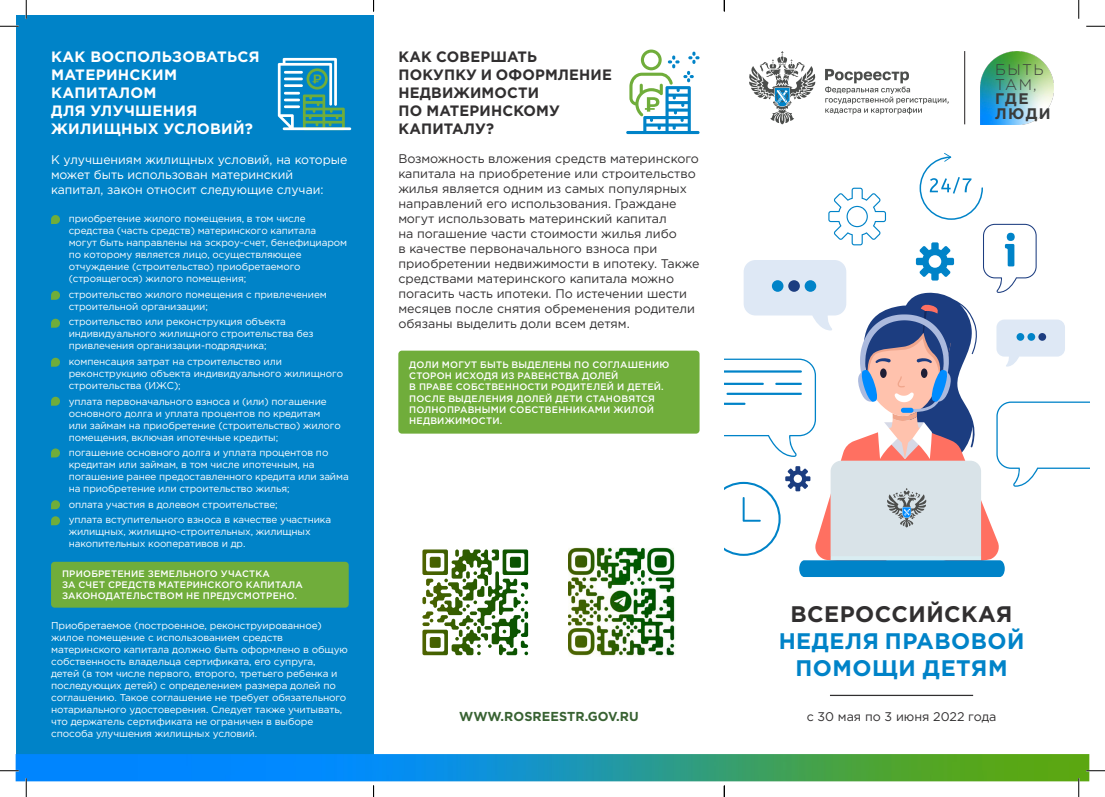
<style>
.page{position:relative;width:1105px;height:797px;background:#fff}
.page>*{position:absolute;margin:0;border:0;box-sizing:border-box;transform-origin:0 0}
.t1{font:700 22.5px/27px "Gotham Pro";letter-spacing:.02em;color:#0083c8;text-align:center}
.t2{font:300 15.25px/15px "Gotham Pro";letter-spacing:.095em;color:#3a3b3a}
.t3{font:700 15.25px/15px "Gotham Pro";letter-spacing:.095em;color:#3a3b3a}
.t4{font:700 15px/18px "Gotham Pro";letter-spacing:.02em;color:#fff}
.t5{font:700 15px/18px "Gotham Pro";letter-spacing:.01em;color:#312f30}
.t6{font:700 13px "Gotham Pro";letter-spacing:.01em;color:#386232}
.t7{font:12.5px/15px "Gotham Pro";color:#312f30}
.t8{font:12.5px/15px "Gotham Pro";color:#fff}
.t9{font:10px/12px "Gotham Pro";letter-spacing:-.01em;color:#fff}
.t10{font:500 9.38px/11.2px "Gotham Pro";letter-spacing:.02em;color:#fff}
.s1{color:#312f30}
</style>
<div class="page">
<div style="left:16px;top:16px;width:357px;height:765px;background:#0083c8"></div>
<svg style="left:724px;top:153px;width:365px;height:424px"></svg>
<img style="left:981px;top:51px;width:73px;height:73px">
<hr style="left:964px;top:51px;width:1px;height:73px;background:#231f20">
<svg style="left:749px;top:51px;width:67px;height:73px"></svg>
<svg style="left:825px;top:69px;width:124px;height:45px"></svg>
<hr style="left:830px;top:694px;width:143px;height:2px;background:#312f30">
<img style="left:16px;top:754px;width:1073px;height:27px">
<svg style="left:278px;top:58px;width:73px;height:72px"></svg>
<svg style="left:51px;top:215px;width:9px;height:9px"></svg>
<svg style="left:51px;top:291px;width:9px;height:9px"></svg>
<svg style="left:51px;top:319px;width:9px;height:9px"></svg>
<svg style="left:51px;top:358px;width:9px;height:9px"></svg>
<svg style="left:51px;top:397px;width:9px;height:8px"></svg>
<svg style="left:51px;top:448px;width:9px;height:9px"></svg>
<svg style="left:51px;top:500px;width:9px;height:9px"></svg>
<svg style="left:51px;top:516px;width:9px;height:9px"></svg>
<div style="left:51px;top:562px;width:298px;height:45px;background:#70ad3b;border-radius:4px"></div>
<svg style="left:626px;top:50px;width:73px;height:84px"></svg>
<div style="left:398px;top:350px;width:301px;height:83px;background:#70ad3b;border-radius:4px"></div>
<img style="left:568px;top:547px;width:107px;height:109px">
<svg style="left:422px;top:549px;width:77px;height:106px"></svg>
<svg style="left:0;top:25px;width:19px;height:2px"></svg>
<svg style="left:1086px;top:25px;width:19px;height:2px"></svg>
<svg style="left:0;top:770px;width:19px;height:1px"></svg>
<svg style="left:1086px;top:770px;width:19px;height:1px"></svg>
<svg style="left:25px;top:0;width:2px;height:19px"></svg>
<svg style="left:25px;top:778px;width:2px;height:19px"></svg>
<svg style="left:1078px;top:0;width:1px;height:19px"></svg>
<svg style="left:1078px;top:778px;width:1px;height:19px"></svg>
<svg style="left:373px;top:785px;width:1px;height:12px"></svg>
<svg style="left:724px;top:785px;width:1px;height:12px"></svg>
<p class="t4" style="left:51px;top:47px;width:210px">КАК ВОСПОЛЬЗОВАТЬСЯ<br>МАТЕРИНСКИМ<br>КАПИТАЛОМ<br>ДЛЯ УЛУЧШЕНИЯ<br>ЖИЛИЩНЫХ УСЛОВИЙ?</p>
<p class="t5" style="left:398px;top:47px;width:215px">КАК СОВЕРШАТЬ<br>ПОКУПКУ И ОФОРМЛЕНИЕ<br>НЕДВИЖИМОСТИ<br>ПО МАТЕРИНСКОМУ<br>КАПИТАЛУ?</p>
<p class="t8" style="left:51px;top:152px;width:298px">К улучшениям жилищных условий, на которые может быть использован материнский капитал, закон относит следующие случаи:</p>
<p class="t9" style="left:69px;top:213px;width:280px">приобретение жилого помещения, в том числе средства (часть средств) материнского капитала<br>могут быть направлены на эскроу-счет, бенефициаром по которому является лицо, осуществляющее отчуждение (строительство) приобретаемого (строящегося) жилого помещения;</p>
<p class="t9" style="left:69px;top:288px;width:260px">строительство жилого помещения с привлечением строительной организации;</p>
<p class="t9" style="left:69px;top:316px;width:246px">строительство или реконструкция объекта индивидуального жилищного строительства без привлечения организации-подрядчика;</p>
<p class="t9" style="left:69px;top:355px;width:276px">компенсация затрат на строительство или реконструкцию объекта индивидуального жилищного строительства (ИЖС);</p>
<p class="t9" style="left:69px;top:395px;width:274px">уплата первоначального взноса и (или) погашение основного долга и уплата процентов по кредитам или займам на приобретение (строительство) жилого помещения, включая ипотечные кредиты;</p>
<p class="t9" style="left:69px;top:446px;width:281px">погашение основного долга и уплата процентов по кредитам или займам, в том числе ипотечным, на погашение ранее предоставленного кредита или займа на приобретение или строительство жилья;</p>
<p class="t9" style="left:69px;top:498px;width:211px">оплата участия в долевом строительстве;</p>
<p class="t9" style="left:69px;top:513px;width:264px">уплата вступительного взноса в качестве участника жилищных, жилищно-строительных, жилищных накопительных кооперативов и др.</p>
<p class="t10" style="left:62px;top:567px;width:242px">ПРИОБРЕТЕНИЕ ЗЕМЕЛЬНОГО УЧАСТКА<br>ЗА СЧЕТ СРЕДСТВ МАТЕРИНСКОГО КАПИТАЛА<br>ЗАКОНОДАТЕЛЬСТВОМ НЕ ПРЕДУСМОТРЕНО.</p>
<p class="t9" style="left:51px;top:619px;width:298px">Приобретаемое (построенное, реконструированное) жилое помещение с использованием средств материнского капитала должно быть оформлено в общую собственность владельца сертификата, его супруга,<br>детей (в том числе первого, второго, третьего ребенка и последующих детей) с определением размера долей по соглашению. Такое соглашение не требует обязательного нотариального удостоверения. Следует также учитывать, что держатель сертификата не ограничен в выборе способа улучшения жилищных условий.</p>
<p class="t7" style="left:398px;top:151px;width:303px">Возможность вложения средств материнского капитала на приобретение или строительство жилья является одним из самых популярных направлений его использования. Граждане могут использовать материнский капитал<br>на погашение части стоимости жилья либо<br>в качестве первоначального взноса при приобретении недвижимости в ипотеку. Также средствами материнского капитала можно погасить часть ипотеки. По истечении шести месяцев после снятия обременения родители обязаны выделить доли всем детям.</p>
<p class="t10" style="left:409px;top:358px;width:262px">ДОЛИ МОГУТ БЫТЬ ВЫДЕЛЕНЫ ПО СОГЛАШЕНИЮ СТОРОН ИСХОДЯ ИЗ РАВЕНСТВА ДОЛЕЙ<br>В ПРАВЕ СОБСТВЕННОСТИ РОДИТЕЛЕЙ И ДЕТЕЙ.<br>ПОСЛЕ ВЫДЕЛЕНИЯ ДОЛЕЙ ДЕТИ СТАНОВЯТСЯ ПОЛНОПРАВНЫМИ СОБСТВЕННИКАМИ ЖИЛОЙ НЕДВИЖИМОСТИ.</p>
<p class="t6" style="left:459px;top:709px;width:181px">WWW.ROSREESTR.GOV.RU</p>
<p class="t2" style="left:995px;top:62px;width:50px">БЫТЬ<br>ТАМ,</p>
<p class="t3" style="left:995px;top:91px;width:57px">ГДЕ<br>ЛЮДИ</p>
<p class="t1" style="left:779px;top:600px;width:247px"><span class="s1">ВСЕРОССИЙСКАЯ<br></span>НЕДЕЛЯ ПРАВОВОЙ<br>ПОМОЩИ ДЕТЯМ</p>
<p class="t7" style="left:807px;top:709px;width:191px">с 30 мая по 3 июня 2022 года</p>
</div>
